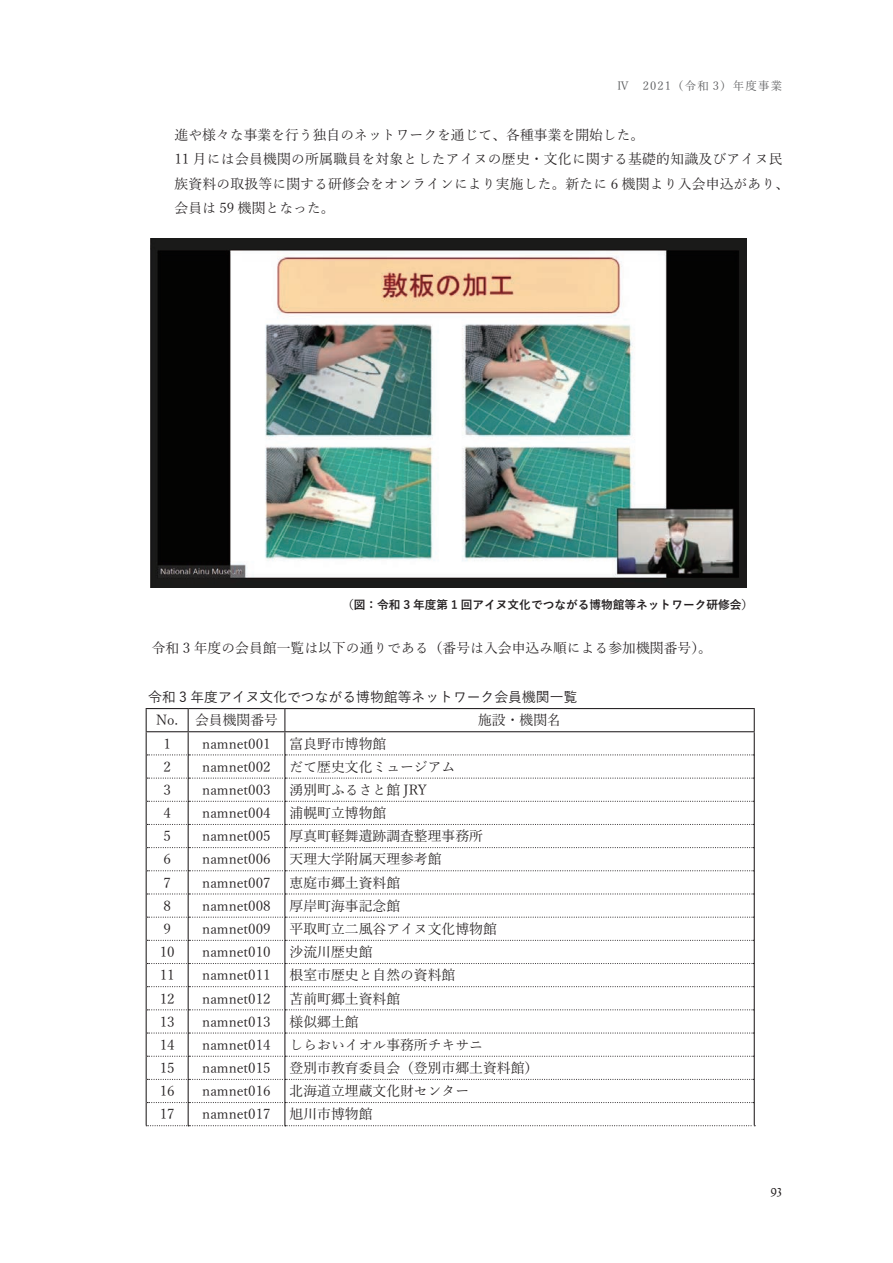
<style>
.page{position:relative;width:893px;height:1263px;background:#fff}
.page>*{position:absolute;margin:0;border:0;box-sizing:border-box;transform-origin:0 0}
.t1{font:13.8px "Yu Mincho";color:#231f20}
.t2{font:500 13.8px "Yu Gothic";color:#231f20}
.t3{font:13.8px "Calligraphic 421 BT Roman B";color:#231f20}
.t4{font:700 11.7px "Yu Gothic";color:#231f20}
.t5{font:11.4px "Yu Mincho";letter-spacing:.1em;color:#57585a}
</style>
<div class="page">
<img style="left:151px;top:238px;width:596px;height:349px">
<hr style="left:146px;top:708px;width:42px;height:1px;background:#231f20">
<hr style="left:188px;top:708px;width:97px;height:1px;background:#231f20">
<hr style="left:285px;top:708px;width:470px;height:1px;background:#231f20">
<svg style="left:146px;top:709px;width:609px;height:417px"></svg>
<p class="t5" style="left:618px;top:76px;width:166px">Ⅳ　2021（令和 3）年度事業</p>
<p class="t1" style="left:175px;top:122px;width:471px">進や様々な事業を行う独自のネットワークを通じて、各種事業を開始した。</p>
<p class="t1" style="left:133px;top:146px;width:651px">　　　11 月には会員機関の所属職員を対象としたアイヌの歴史・文化に関する基礎的知識及びアイヌ民</p>
<p class="t1" style="left:175px;top:171px;width:616px">族資料の取扱等に関する研修会をオンラインにより実施した。新たに 6 機関より入会申込があり、</p>
<p class="t1" style="left:175px;top:195px;width:162px">会員は 59 機関となった。</p>
<p class="t4" style="left:342px;top:598px;width:412px">（図：令和 3 年度第 1 回アイヌ文化でつながる博物館等ネットワーク研修会）</p>
<p class="t1" style="left:134px;top:635px;width:579px">　 令和 3 年度の会員館一覧は以下の通りである（番号は入会申込み順による参加機関番号）。</p>
<p class="t2" style="left:148px;top:684px;width:431px">令和 3 年度アイヌ文化でつながる博物館等ネットワーク会員機関一覧</p>
<p class="t1" style="left:156px;top:707px;width:123px">No. 会員機関番号</p>
<p class="t1" style="left:478px;top:707px;width:84px">施設・機関名</p>
<p class="t1" style="left:163px;top:731px;width:9px">1</p>
<p class="t1" style="left:202px;top:731px;width:70px">namnet001</p>
<p class="t1" style="left:290px;top:731px;width:98px">富良野市博物館</p>
<p class="t1" style="left:163px;top:754px;width:9px">2</p>
<p class="t1" style="left:202px;top:754px;width:70px">namnet002</p>
<p class="t1" style="left:290px;top:754px;width:167px">だて歴史文化ミュージアム</p>
<p class="t1" style="left:163px;top:777px;width:9px">3</p>
<p class="t1" style="left:202px;top:777px;width:70px">namnet003</p>
<p class="t1" style="left:290px;top:777px;width:139px">湧別町ふるさと館 JRY</p>
<p class="t1" style="left:163px;top:800px;width:9px">4</p>
<p class="t1" style="left:202px;top:800px;width:70px">namnet004</p>
<p class="t1" style="left:290px;top:800px;width:98px">浦幌町立博物館</p>
<p class="t1" style="left:163px;top:823px;width:9px">5</p>
<p class="t1" style="left:202px;top:823px;width:70px">namnet005</p>
<p class="t1" style="left:290px;top:823px;width:195px">厚真町軽舞遺跡調査整理事務所</p>
<p class="t1" style="left:163px;top:847px;width:9px">6</p>
<p class="t1" style="left:202px;top:847px;width:70px">namnet006</p>
<p class="t1" style="left:290px;top:847px;width:154px">天理大学附属天理参考館</p>
<p class="t1" style="left:163px;top:870px;width:9px">7</p>
<p class="t1" style="left:202px;top:870px;width:70px">namnet007</p>
<p class="t1" style="left:290px;top:870px;width:112px">恵庭市郷土資料館</p>
<p class="t1" style="left:163px;top:893px;width:9px">8</p>
<p class="t1" style="left:202px;top:893px;width:70px">namnet008</p>
<p class="t1" style="left:290px;top:893px;width:112px">厚岸町海事記念館</p>
<p class="t1" style="left:163px;top:916px;width:9px">9</p>
<p class="t1" style="left:202px;top:916px;width:70px">namnet009</p>
<p class="t1" style="left:290px;top:916px;width:209px">平取町立二風谷アイヌ文化博物館</p>
<p class="t1" style="left:160px;top:939px;width:16px">10</p>
<p class="t1" style="left:202px;top:939px;width:70px">namnet010</p>
<p class="t1" style="left:290px;top:939px;width:84px">沙流川歴史館</p>
<p class="t1" style="left:160px;top:962px;width:16px">11</p>
<p class="t1" style="left:202px;top:962px;width:70px">namnet011</p>
<p class="t1" style="left:290px;top:962px;width:167px">根室市歴史と自然の資料館</p>
<p class="t1" style="left:160px;top:986px;width:16px">12</p>
<p class="t1" style="left:202px;top:986px;width:70px">namnet012</p>
<p class="t1" style="left:290px;top:986px;width:112px">苫前町郷土資料館</p>
<p class="t1" style="left:160px;top:1009px;width:16px">13</p>
<p class="t1" style="left:202px;top:1009px;width:70px">namnet013</p>
<p class="t1" style="left:290px;top:1009px;width:71px">様似郷土館</p>
<p class="t1" style="left:160px;top:1032px;width:16px">14</p>
<p class="t1" style="left:202px;top:1032px;width:70px">namnet014</p>
<p class="t1" style="left:290px;top:1032px;width:195px">しらおいイオル事務所チキサニ</p>
<p class="t1" style="left:160px;top:1055px;width:16px">15</p>
<p class="t1" style="left:202px;top:1055px;width:70px">namnet015</p>
<p class="t1" style="left:290px;top:1055px;width:250px">登別市教育委員会（登別市郷土資料館）</p>
<p class="t1" style="left:160px;top:1078px;width:16px">16</p>
<p class="t1" style="left:202px;top:1078px;width:70px">namnet016</p>
<p class="t1" style="left:290px;top:1078px;width:181px">北海道立埋蔵文化財センター</p>
<p class="t1" style="left:160px;top:1101px;width:16px">17</p>
<p class="t1" style="left:202px;top:1101px;width:70px">namnet017</p>
<p class="t1" style="left:290px;top:1101px;width:84px">旭川市博物館</p>
<p class="t3" style="left:770px;top:1179px;width:13px">93</p>
</div>
